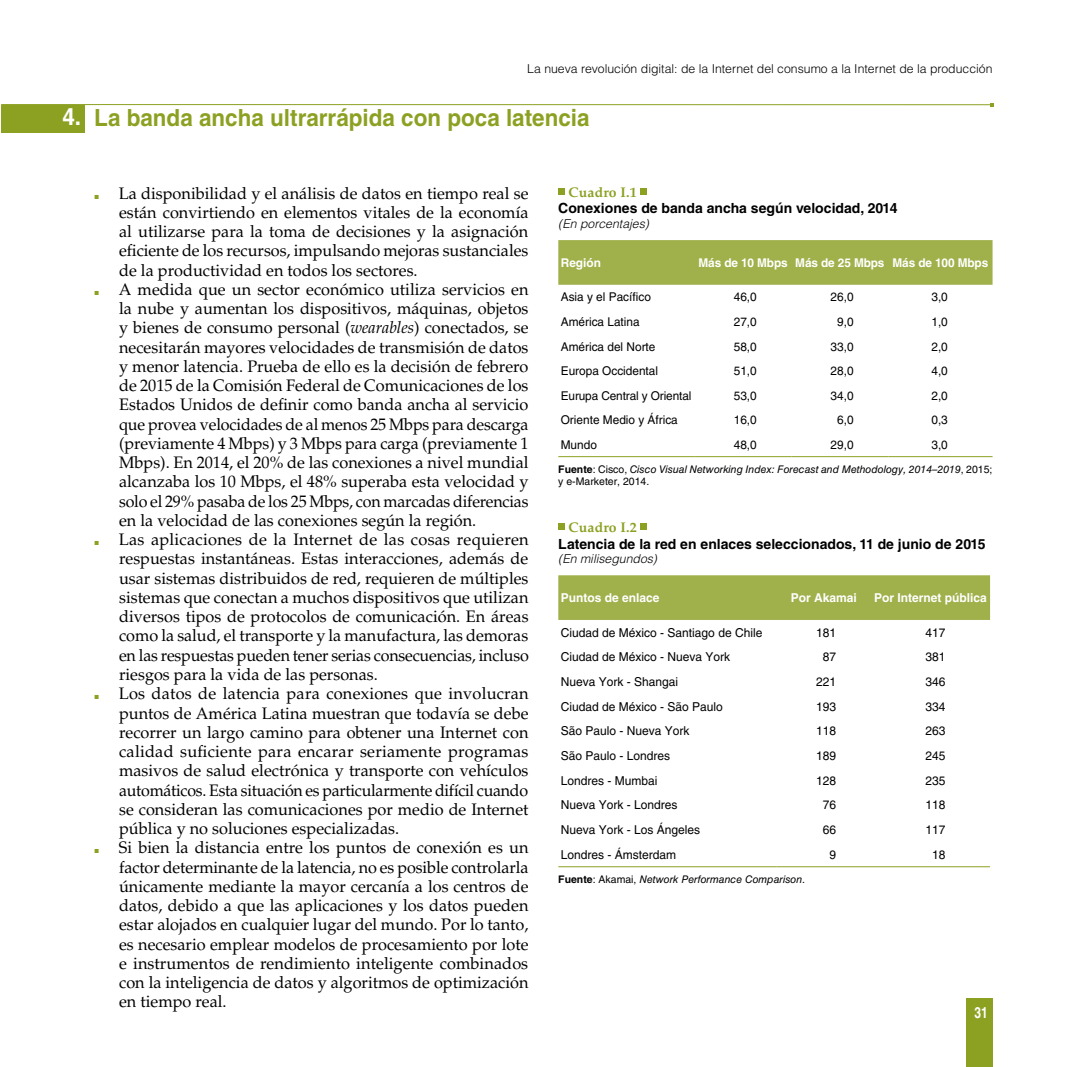
<style>
.page{position:relative;width:1067px;height:1067px;background:#fff}
.page>*{position:absolute;margin:0;border:0;box-sizing:border-box;transform-origin:0 0}
.t1{font:700 23.62px "Helvetica LT Std";color:#8ca122;scale:.95 1}
.t2{font:16.62px/19.2px "Palatino LT Std";color:#000;text-align:justify}
.t3{font:700 condensed 15.4px "Helvetica";color:#fff;scale:.96 1}
.t4{font:700 14px "Helvetica LT Std";color:#000}
.t5{font:700 14px "Palatino LT Std";letter-spacing:.01em;color:#8ca122}
.t6{font:12.25px "Helvetica LT Std";color:#000}
.t7{font:300 12.25px "Helvetica LT Std";color:#000}
.t8{font:700 12.25px "Helvetica LT Std";color:#fff}
.t9{font:italic 300 12.25px "Helvetica LT Std";color:#000}
.t10{font:12.08px "Helvetica LT Std";color:#000}
.t11{font:700 12.08px "Helvetica LT Std";letter-spacing:-.01em;color:#fff}
.t12{font:italic 10.5px/12.6px "Helvetica LT Std";color:#000}
.s1{color:#fff}
.s2{font-family:"Times New Roman";font-weight:700;font-size:8.75px;color:#8ca122}
.s3{font-style:italic}
.s4{font-weight:700;font-style:normal}
.s5{font-style:normal}
</style>
<div class="page">
<div style="left:965px;top:998px;width:27px;height:69px;background:#8ca122"></div>
<div style="left:1px;top:105px;width:84px;height:27px;background:#8ca122"></div>
<hr style="left:1px;top:104px;width:991px;height:1px;background:#8ca122">
<div style="left:558px;top:188px;width:7px;height:7px;background:#8ca122"></div>
<div style="left:640px;top:188px;width:7px;height:7px;background:#8ca122"></div>
<div style="left:558px;top:240px;width:434px;height:45px;background:#a0b04a"></div>
<hr style="left:558px;top:456px;width:136px;height:1px;background:#8ca122">
<hr style="left:694px;top:456px;width:97px;height:1px;background:#8ca122">
<hr style="left:791px;top:456px;width:97px;height:1px;background:#8ca122">
<hr style="left:888px;top:456px;width:104px;height:1px;background:#8ca122">
<div style="left:558px;top:523px;width:7px;height:7px;background:#8ca122"></div>
<div style="left:640px;top:523px;width:7px;height:7px;background:#8ca122"></div>
<div style="left:558px;top:575px;width:432px;height:45px;background:#a0b04a"></div>
<hr style="left:558px;top:866px;width:218px;height:1px;background:#8ca122">
<hr style="left:776px;top:866px;width:95px;height:1px;background:#8ca122">
<hr style="left:871px;top:866px;width:119px;height:1px;background:#8ca122">
<p class="t7" style="left:527px;top:61px;width:467px">La nueva revolución digital: de la Internet del consumo a la Internet de la producción</p>
<h1 class="t1" style="left:62px;top:103px;width:556px"><span class="s1">4.</span> La banda ancha ultrarrápida con poca latencia</h1>
<p class="t2" style="left:119px;top:183px;width:411px;text-indent:-25px"><span class="s2">■</span> La disponibilidad y el análisis de datos en tiempo real se están convirtiendo en elementos vitales de la economía al utilizarse para la toma de decisiones y la asignación eficiente de los recursos, impulsando mejoras sustanciales de la productividad en todos los sectores.</p>
<p class="t2" style="left:119px;top:280px;width:411px;text-indent:-25px"><span class="s2">■</span> A medida que un sector económico utiliza servicios en la nube y aumentan los dispositivos, máquinas, objetos y bienes de consumo personal (<span class="s3">wearables</span>) conectados, se necesitarán mayores velocidades de transmisión de datos y menor latencia. Prueba de ello es la decisión de febrero de 2015 de la Comisión Federal de Comunicaciones de los Estados Unidos de definir como banda ancha al servicio que provea velocidades de al menos 25 Mbps para descarga (previamente 4 Mbps) y 3 Mbps para carga (previamente 1<br>Mbps). En 2014, el 20% de las conexiones a nivel mundial alcanzaba los 10 Mbps, el 48% superaba esta velocidad y solo el 29% pasaba de los 25 Mbps, con marcadas diferencias en la velocidad de las conexiones según la región.</p>
<p class="t2" style="left:119px;top:530px;width:411px;text-indent:-25px"><span class="s2">■</span> Las aplicaciones de la Internet de las cosas requieren respuestas instantáneas. Estas interacciones, además de usar sistemas distribuidos de red, requieren de múltiples sistemas que conectan a muchos dispositivos que utilizan diversos tipos de protocolos de comunicación. En áreas como la salud, el transporte y la manufactura, las demoras en las respuestas pueden tener serias consecuencias, incluso riesgos para la vida de las personas.</p>
<p class="t2" style="left:119px;top:684px;width:411px;text-indent:-25px"><span class="s2">■</span> Los datos de latencia para conexiones que involucran puntos de América Latina muestran que todavía se debe recorrer un largo camino para obtener una Internet con calidad suficiente para encarar seriamente programas masivos de salud electrónica y transporte con vehículos automáticos. Esta situación es particularmente difícil cuando se consideran las comunicaciones por medio de Internet pública y no soluciones especializadas.</p>
<p class="t2" style="left:119px;top:838px;width:411px;text-indent:-25px"><span class="s2">■</span> Si bien la distancia entre los puntos de conexión es un factor determinante de la latencia, no es posible controlarla únicamente mediante la mayor cercanía a los centros de datos, debido a que las aplicaciones y los datos pueden estar alojados en cualquier lugar del mundo. Por lo tanto, es necesario emplear modelos de procesamiento por lote e instrumentos de rendimiento inteligente combinados con la inteligencia de datos y algoritmos de optimización en tiempo real.</p>
<p class="t5" style="left:568px;top:184px;width:70px">Cuadro I.1</p>
<p class="t4" style="left:558px;top:200px;width:341px">Conexiones de banda ancha según velocidad, 2014</p>
<p class="t9" style="left:558px;top:216px;width:92px">(En porcentajes)</p>
<p class="t11" style="left:561px;top:255px;width:42px">Región</p>
<p class="t11" style="left:698px;top:255px;width:291px">Más de 10 Mbps Más de 25 Mbps Más de 100 Mbps</p>
<p class="t10" style="left:561px;top:290px;width:92px">Asia y el Pacífico</p>
<p class="t10" style="left:733px;top:290px;width:25px">46,0</p>
<p class="t10" style="left:830px;top:290px;width:25px">26,0</p>
<p class="t10" style="left:931px;top:290px;width:18px">3,0</p>
<p class="t10" style="left:561px;top:315px;width:80px">América Latina</p>
<p class="t10" style="left:733px;top:315px;width:25px">27,0</p>
<p class="t10" style="left:837px;top:315px;width:18px">9,0</p>
<p class="t10" style="left:931px;top:315px;width:18px">1,0</p>
<p class="t10" style="left:561px;top:339px;width:96px">América del Norte</p>
<p class="t10" style="left:733px;top:339px;width:25px">58,0</p>
<p class="t10" style="left:830px;top:339px;width:25px">33,0</p>
<p class="t10" style="left:931px;top:339px;width:18px">2,0</p>
<p class="t10" style="left:561px;top:364px;width:99px">Europa Occidental</p>
<p class="t10" style="left:733px;top:364px;width:25px">51,0</p>
<p class="t10" style="left:830px;top:364px;width:25px">28,0</p>
<p class="t10" style="left:931px;top:364px;width:18px">4,0</p>
<p class="t10" style="left:561px;top:388px;width:132px">Eurupa Central y Oriental</p>
<p class="t10" style="left:733px;top:388px;width:25px">53,0</p>
<p class="t10" style="left:830px;top:388px;width:25px">34,0</p>
<p class="t10" style="left:931px;top:388px;width:18px">2,0</p>
<p class="t10" style="left:561px;top:413px;width:119px">Oriente Medio y África</p>
<p class="t10" style="left:733px;top:413px;width:25px">16,0</p>
<p class="t10" style="left:837px;top:413px;width:18px">6,0</p>
<p class="t10" style="left:931px;top:413px;width:18px">0,3</p>
<p class="t10" style="left:561px;top:437px;width:38px">Mundo</p>
<p class="t10" style="left:733px;top:437px;width:25px">48,0</p>
<p class="t10" style="left:830px;top:437px;width:25px">29,0</p>
<p class="t10" style="left:931px;top:437px;width:18px">3,0</p>
<p class="t12" style="left:558px;top:462px;width:436px"><span class="s4">Fuente</span><span class="s5">: Cisco,</span> Cisco Visual Networking Index: Forecast and Methodology, 2014–2019<span class="s5">, 2015; y e-Marketer, 2014.</span></p>
<p class="t5" style="left:568px;top:519px;width:70px">Cuadro I.2</p>
<p class="t4" style="left:558px;top:535px;width:428px">Latencia de la red en enlaces seleccionados, 11 de junio de 2015</p>
<p class="t9" style="left:558px;top:551px;width:100px">(En milisegundos)</p>
<p class="t8" style="left:561px;top:590px;width:100px">Puntos de enlace</p>
<p class="t8" style="left:790px;top:590px;width:68px">Por Akamai</p>
<p class="t8" style="left:874px;top:590px;width:114px">Por Internet pública</p>
<p class="t6" style="left:561px;top:625px;width:203px">Ciudad de México - Santiago de Chile</p>
<p class="t6" style="left:816px;top:625px;width:22px">181</p>
<p class="t6" style="left:925px;top:625px;width:22px">417</p>
<p class="t6" style="left:561px;top:650px;width:171px">Ciudad de México - Nueva York</p>
<p class="t6" style="left:823px;top:650px;width:15px">87</p>
<p class="t6" style="left:925px;top:650px;width:22px">381</p>
<p class="t6" style="left:561px;top:674px;width:119px">Nueva York - Shangai</p>
<p class="t6" style="left:816px;top:674px;width:22px">221</p>
<p class="t6" style="left:925px;top:674px;width:22px">346</p>
<p class="t6" style="left:561px;top:699px;width:164px">Ciudad de México - São Paulo</p>
<p class="t6" style="left:816px;top:699px;width:22px">193</p>
<p class="t6" style="left:925px;top:699px;width:22px">334</p>
<p class="t6" style="left:561px;top:724px;width:130px">São Paulo - Nueva York</p>
<p class="t6" style="left:816px;top:724px;width:22px">118</p>
<p class="t6" style="left:925px;top:724px;width:22px">263</p>
<p class="t6" style="left:561px;top:748px;width:111px">São Paulo - Londres</p>
<p class="t6" style="left:816px;top:748px;width:22px">189</p>
<p class="t6" style="left:925px;top:748px;width:22px">245</p>
<p class="t6" style="left:561px;top:773px;width:98px">Londres - Mumbai</p>
<p class="t6" style="left:816px;top:773px;width:22px">128</p>
<p class="t6" style="left:925px;top:773px;width:22px">235</p>
<p class="t6" style="left:561px;top:798px;width:118px">Nueva York - Londres</p>
<p class="t6" style="left:823px;top:798px;width:15px">76</p>
<p class="t6" style="left:925px;top:798px;width:22px">118</p>
<p class="t6" style="left:561px;top:822px;width:141px">Nueva York - Los Ángeles</p>
<p class="t6" style="left:823px;top:822px;width:15px">66</p>
<p class="t6" style="left:925px;top:822px;width:22px">117</p>
<p class="t6" style="left:561px;top:847px;width:117px">Londres - Ámsterdam</p>
<p class="t6" style="left:829px;top:847px;width:8px">9</p>
<p class="t6" style="left:932px;top:847px;width:15px">18</p>
<p class="t12" style="left:558px;top:872px;width:248px"><span class="s4">Fuente</span><span class="s5">: Akamai,</span> Network Performance Comparison<span class="s5">.</span></p>
<p class="t3" style="left:974px;top:1003px;width:16px">31</p>
</div>
